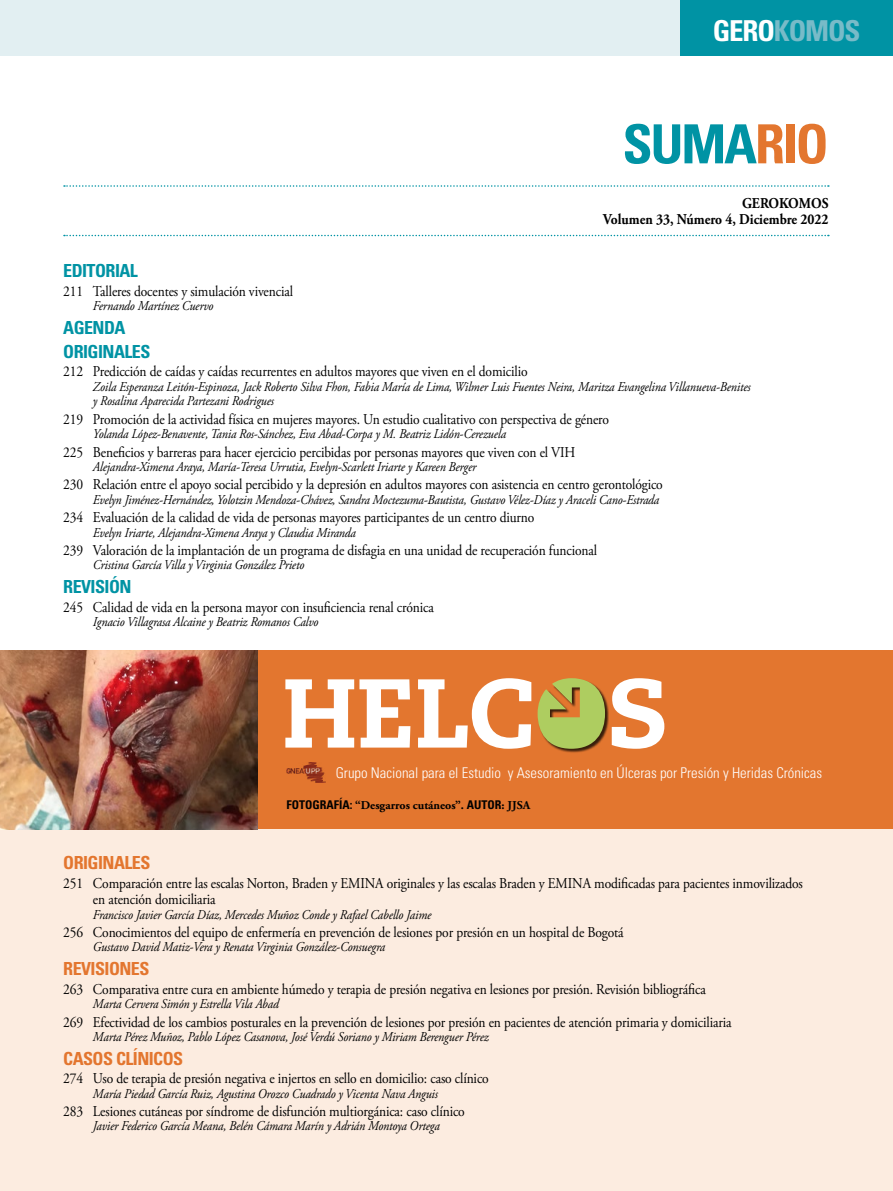
<style>
.page{position:relative;width:893px;height:1191px;background:#fff}
.page>*{position:absolute;margin:0;border:0;box-sizing:border-box;transform-origin:0 0}
.t1{font:700 condensed 54px "Univers LT Std";letter-spacing:-.04em;color:#0093a4}
.t2{font:700 condensed 28.8px "Univers LT Std";letter-spacing:-.04em;color:#78bbc8}
.t3{font:700 condensed 18px/23.7px "Univers LT Std";letter-spacing:-.03em;color:#0093a4}
.t4{font:700 condensed 18px "Univers LT Std";letter-spacing:-.03em;color:#e3762f}
.t5{font:15px/16.5px "Adobe Garamond Pro";letter-spacing:-.01em;color:#000;scale:.9 1}
.t6{font:700 15px/16.5px "Adobe Garamond Pro";color:#000;text-align:right;scale:.9 1}
.t7{font:300 condensed 14.7px "Univers LT Std";color:#fff}
.t8{font:italic 13.5px/14.2px "Adobe Garamond Pro";letter-spacing:-.01em;color:#000;scale:.9 1}
.t9{font:700 12px "Adobe Garamond Pro";color:#000}
.s1{color:#fff}
.s2{color:#e3762f}
.s3{font-family:"Univers LT Std";font-stretch:condensed}
</style>
<div class="page">
<div style="left:0;top:0;width:705px;height:55px;background:#e2eff2"></div>
<div style="left:680px;top:0;width:213px;height:55px;background:#0093a4"></div>
<div style="left:0;top:656px;width:892px;height:535px;background:#fcece0"></div>
<svg style="left:64px;top:185px;width:765px;height:2px"></svg>
<svg style="left:64px;top:235px;width:765px;height:1px"></svg>
<div style="left:0;top:650px;width:892px;height:179px;background:#e3762f"></div>
<img style="left:0;top:650px;width:257px;height:179px">
<svg style="left:612px;top:678px;width:52px;height:70px"></svg>
<div style="left:538px;top:679px;width:71px;height:74px;background:#000;opacity:.75"></div>
<svg style="left:538px;top:678px;width:67px;height:70px"></svg>
<svg style="left:418px;top:678px;width:113px;height:70px"></svg>
<svg style="left:285px;top:679px;width:125px;height:68px"></svg>
<img style="left:287px;top:762px;width:39px;height:20px">
<h2 class="t2" style="left:713px;top:13px;width:149px"><span class="s1">GERO</span>KOMOS</h2>
<h1 class="t1" style="left:623px;top:111px;width:208px">SUMA<span class="s2">RIO</span></h1>
<p class="t6" style="left:603px;top:195px;width:252px">GEROKOMOS<br>Volumen 33, Número 4, Diciembre 2022</p>
<p class="t3" style="left:63px;top:259px;width:76px">EDITORIAL</p>
<p class="t5" style="left:63px;top:284px;width:257px">211 Talleres docentes y simulación vivencial</p>
<p class="t8" style="left:93px;top:299px;width:135px">Fernando Martínez Cuervo</p>
<p class="t3" style="left:63px;top:316px;width:89px">AGENDA<br>ORIGINALES</p>
<p class="t5" style="left:63px;top:364px;width:517px">212 Predicción de caídas y caídas recurrentes en adultos mayores que viven en el domicilio</p>
<p class="t8" style="left:93px;top:380px;width:732px">Zoila Esperanza Leitón-Espinoza, Jack Roberto Silva Fhon, Fabia María de Lima, Wilmer Luis Fuentes Neira, Maritza Evangelina Villanueva-Benites y Rosalina Aparecida Partezani Rodrigues</p>
<p class="t5" style="left:63px;top:411px;width:608px">219 Promoción de la actividad física en mujeres mayores. Un estudio cualitativo con perspectiva de género</p>
<p class="t8" style="left:93px;top:427px;width:460px">Yolanda López-Benavente, Tania Ros-Sánchez, Eva Abad-Corpa y M. Beatriz Lidón-Cerezuela</p>
<p class="t5" style="left:63px;top:444px;width:571px">225 Beneficios y barreras para hacer ejercicio percibidas por personas mayores que viven con el VIH</p>
<p class="t8" style="left:93px;top:460px;width:427px">Alejandra-Ximena Araya, María-Teresa Urrutia, Evelyn-Scarlett Iriarte y Kareen Berger</p>
<p class="t5" style="left:63px;top:477px;width:668px">230 Relación entre el apoyo social percibido y la depresión en adultos mayores con asistencia en centro gerontológico</p>
<p class="t8" style="left:93px;top:492px;width:631px">Evelyn Jiménez-Hernández, Yolotzin Mendoza-Chávez, Sandra Moctezuma-Bautista, Gustavo Vélez-Díaz y Araceli Cano-Estrada</p>
<p class="t5" style="left:63px;top:510px;width:525px">234 Evaluación de la calidad de vida de personas mayores participantes de un centro diurno</p>
<p class="t8" style="left:93px;top:525px;width:294px">Evelyn Iriarte, Alejandra-Ximena Araya y Claudia Miranda</p>
<p class="t5" style="left:63px;top:543px;width:595px">239 Valoración de la implantación de un programa de disfagia en una unidad de recuperación funcional</p>
<p class="t8" style="left:93px;top:558px;width:236px">Cristina García Villa y Virginia González Prieto</p>
<p class="t3" style="left:63px;top:575px;width:70px">REVISIÓN</p>
<p class="t5" style="left:63px;top:599px;width:413px">245 Calidad de vida en la persona mayor con insuficiencia renal crónica</p>
<p class="t8" style="left:93px;top:615px;width:252px">Ignacio Villagrasa Alcaine y Beatriz Romanos Calvo</p>
<p class="t7" style="left:336px;top:763px;width:488px">Grupo Nacional para el Estudio y Asesoramiento en Úlceras por Presión y Heridas Crónicas</p>
<p class="t9" style="left:287px;top:798px;width:245px"><span class="s3">FOTOGRAFÍA:</span> “Desgarros cutáneos”. <span class="s3">AUTOR</span>: JJSA</p>
<p class="t4" style="left:63px;top:851px;width:89px">ORIGINALES</p>
<p class="t5" style="left:93px;top:875px;width:790px;text-indent:-30px">251 Comparación entre las escalas Norton, Braden y EMINA originales y las escalas Braden y EMINA modificadas para pacientes inmovilizados en atención domiciliaria</p>
<p class="t8" style="left:93px;top:907px;width:377px">Francisco Javier García Díaz, Mercedes Muñoz Conde y Rafael Cabello Jaime</p>
<p class="t5" style="left:63px;top:924px;width:624px">256 Conocimientos del equipo de enfermería en prevención de lesiones por presión en un hospital de Bogotá</p>
<p class="t8" style="left:93px;top:940px;width:326px">Gustavo David Matiz-Vera y Renata Virginia González-Consuegra</p>
<p class="t4" style="left:63px;top:957px;width:88px">REVISIONES</p>
<p class="t5" style="left:63px;top:981px;width:715px">263 Comparativa entre cura en ambiente húmedo y terapia de presión negativa en lesiones por presión. Revisión bibliográfica</p>
<p class="t8" style="left:93px;top:997px;width:208px">Marta Cervera Simón y Estrella Vila Abad</p>
<p class="t5" style="left:63px;top:1014px;width:744px">269 Efectividad de los cambios posturales en la prevención de lesiones por presión en pacientes de atención primaria y domiciliaria</p>
<p class="t8" style="left:93px;top:1030px;width:441px">Marta Pérez Muñoz, Pablo López Casanova, José Verdú Soriano y Miriam Berenguer Pérez</p>
<p class="t4" style="left:63px;top:1047px;width:122px">CASOS CLÍNICOS</p>
<p class="t5" style="left:63px;top:1070px;width:474px">274 Uso de terapia de presión negativa e injertos en sello en domicilio: caso clínico</p>
<p class="t8" style="left:93px;top:1086px;width:385px">María Piedad García Ruiz, Agustina Orozco Cuadrado y Vicenta Nava Anguis</p>
<p class="t5" style="left:63px;top:1103px;width:448px">283 Lesiones cutáneas por síndrome de disfunción multiorgánica: caso clínico</p>
<p class="t8" style="left:93px;top:1119px;width:387px">Javier Federico García Meana, Belén Cámara Marín y Adrián Montoya Ortega</p>
</div>
